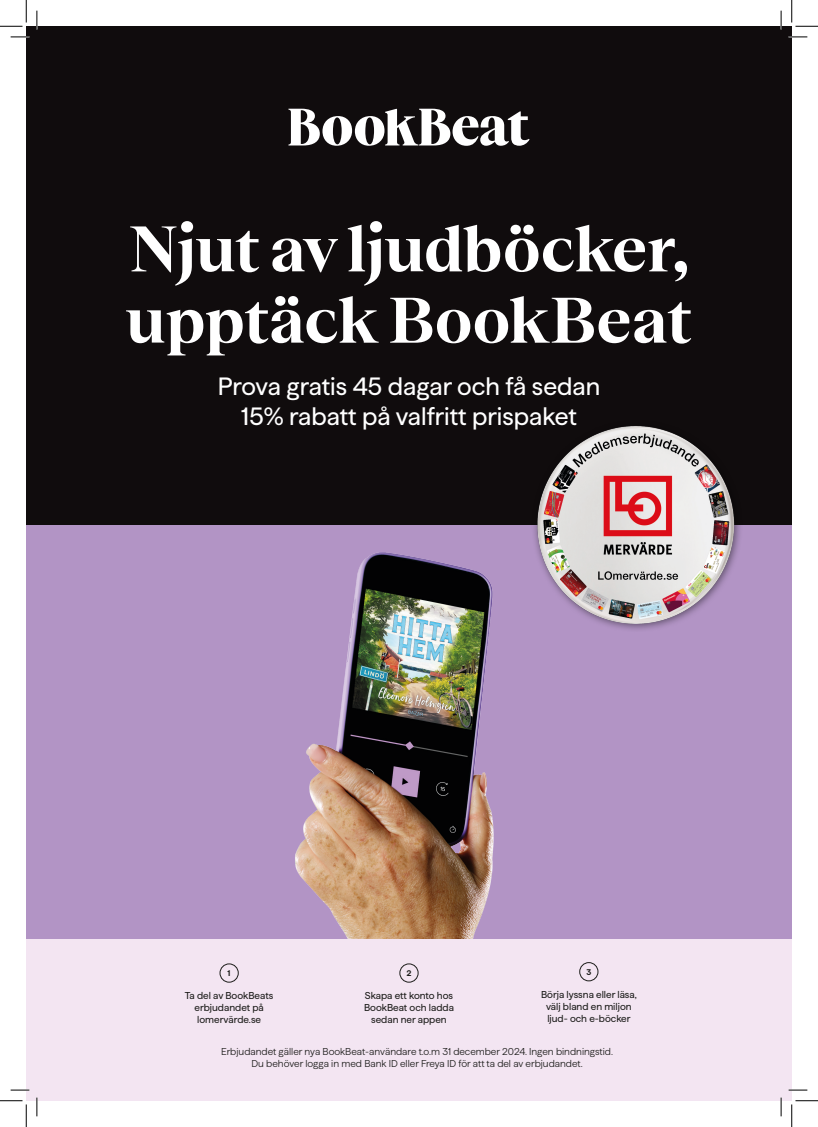
<style>
.page{position:relative;width:818px;height:1127px;background:#fff}
.page>*{position:absolute;margin:0;border:0;box-sizing:border-box;transform-origin:0 0}
.t1{font:700 64.12px "Teodor Book Beat";color:#fff}
.t2{font:25px "Haffer Book Beat";color:#fff}
.t3{font:10px/12px "Haffer Book Beat";color:#1d1d1b;text-align:center}
.t4{font:300 10px "Haffer Book Beat";color:#1d1d1b}
.t5{font:700 8.25px "Haffer Book Beat";color:#1d1d1b}
</style>
<div class="page">
<div style="left:26px;top:26px;width:766px;height:499px;background:#100c0d"></div>
<div style="left:26px;top:525px;width:766px;height:413px;background:#b294c5"></div>
<img style="left:295px;top:552px;width:199px;height:386px">
<img style="left:534px;top:426px;width:206px;height:204px">
<svg style="left:288px;top:109px;width:241px;height:37px"></svg>
<div style="left:26px;top:938px;width:766px;height:162px;background:#f3e5f2"></div>
<div style="left:220px;top:963px;width:19px;height:19px;border:1px solid #1d1d1b;border-radius:50%"></div>
<div style="left:399px;top:963px;width:19px;height:19px;border:1px solid #1d1d1b;border-radius:50%"></div>
<div style="left:579px;top:962px;width:19px;height:18px;border:1px solid #1d1d1b;border-radius:50%"></div>
<svg style="left:11px;top:36px;width:18px;height:2px"></svg>
<svg style="left:788px;top:36px;width:19px;height:2px"></svg>
<svg style="left:11px;top:1089px;width:18px;height:1px"></svg>
<svg style="left:788px;top:1089px;width:19px;height:1px"></svg>
<svg style="left:36px;top:11px;width:2px;height:18px"></svg>
<svg style="left:36px;top:1097px;width:2px;height:18px"></svg>
<svg style="left:780px;top:11px;width:2px;height:18px"></svg>
<svg style="left:780px;top:1097px;width:2px;height:18px"></svg>
<svg style="left:0;top:0;width:27px;height:27px"></svg>
<svg style="left:0;top:1100px;width:27px;height:26px"></svg>
<svg style="left:791px;top:0;width:27px;height:27px"></svg>
<svg style="left:791px;top:1100px;width:27px;height:26px"></svg>
<p class="t1" style="left:128px;top:203px;width:564px">Njut av ljudböcker,</p>
<p class="t1" style="left:126px;top:274px;width:568px">upptäck BookBeat</p>
<p class="t2" style="left:218px;top:367px;width:384px">Prova gratis 45 dagar och få sedan</p>
<p class="t2" style="left:241px;top:397px;width:337px">15% rabatt på valfritt prispaket</p>
<p class="t5" style="left:228px;top:966px;width:4px">1</p>
<p class="t3" style="left:185px;top:988px;width:90px">Ta del av BookBeats erbjudandet på lomervärde.se</p>
<p class="t5" style="left:406px;top:966px;width:6px">2</p>
<p class="t3" style="left:365px;top:988px;width:90px">Skapa ett konto hos</p>
<p class="t3" style="left:364px;top:1000px;width:91px">BookBeat och ladda sedan ner appen</p>
<p class="t5" style="left:586px;top:965px;width:6px">3</p>
<p class="t3" style="left:541px;top:987px;width:97px">Börja lyssna eller läsa, välj bland en miljon ljud- och e-böcker</p>
<p class="t4" style="left:221px;top:1044px;width:393px">Erbjudandet gäller nya BookBeat-användare t.o.m 31 december 2024. Ingen bindningstid.</p>
<p class="t4" style="left:251px;top:1056px;width:333px">Du behöver logga in med Bank ID eller Freya ID för att ta del av erbjudandet.</p>
</div>
